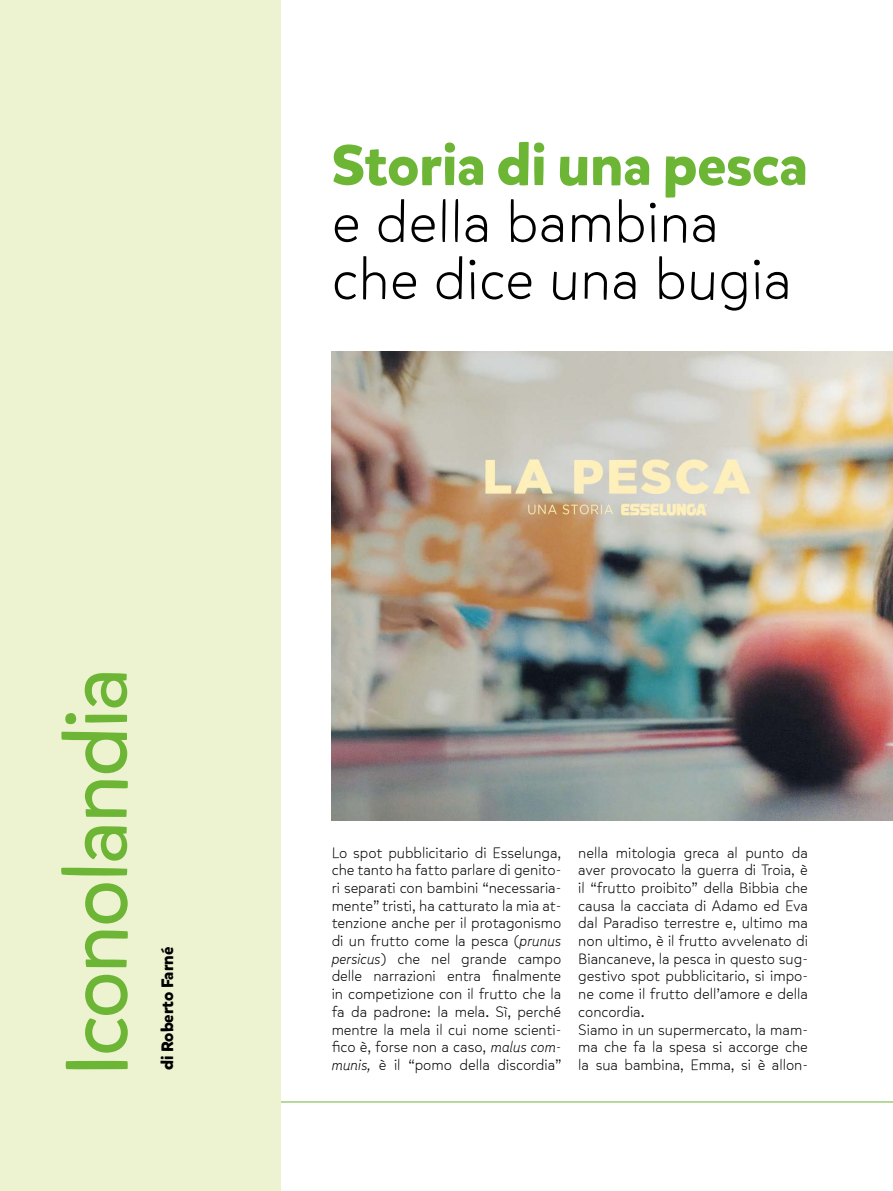
<style>
.page{position:relative;width:893px;height:1191px;background:#fff}
.page>*{position:absolute;margin:0;border:0;box-sizing:border-box;transform-origin:0 0}
.t1{font:87px "Mikado";letter-spacing:-.03em;color:#6cb535}
.t2{font:300 57px/57px "Mikado";color:#000}
.t3{font:700 57px "Mikado";color:#6cb535}
.t4{font:700 16.5px "Mikado";color:#000}
.t5{font:300 15px/17.7px "Mikado";letter-spacing:-.005em;color:#000;text-align:justify}
.s1{font-style:italic}
</style>
<div class="page">
<hr style="left:275px;top:1101px;width:618px;height:1px;background:#6cb535">
<div style="left:0;top:0;width:281px;height:1191px;background:#edf2d0"></div>
<img style="left:332px;top:352px;width:561px;height:469px">
<h1 class="t1" style="left:44px;top:1077px;width:411px;rotate:-90deg">Iconolandia</h1>
<p class="t4" style="left:157px;top:1069px;width:125px;rotate:-90deg">di Roberto Farné</p>
<h2 class="t3" style="left:332px;top:129px;width:478px">Storia di una pesca</h2>
<h2 class="t2" style="left:332px;top:195px;width:462px">e della bambina che dice una bugia</h2>
<p class="t5" style="left:332px;top:843px;width:231px">Lo spot pubblicitario di Esselunga, che tanto ha fatto parlare di genito&shy;ri separati con bambini “necessaria&shy;mente” tristi, ha catturato la mia at&shy;tenzione anche per il protagonismo di un frutto come la pesca (<span class="s1">prunus persicus</span>) che nel grande campo delle narrazioni entra finalmente in competizione con il frutto che la fa da padrone: la mela. Sì, perché mentre la mela il cui nome scienti&shy;fico è, forse non a caso, <span class="s1">malus com&shy;munis,</span> è il “pomo della discordia”</p>
<p class="t5" style="left:578px;top:843px;width:231px;text-align:left">nella mitologia greca al punto da aver provocato la guerra di Troia, è il “frutto proibito” della Bibbia che causa la cacciata di Adamo ed Eva dal Paradiso terrestre e, ultimo ma non ultimo, è il frutto avvelenato di<br>Biancaneve, la pesca in questo sug&shy;gestivo spot pubblicitario, si impo&shy;ne come il frutto dell’amore e della concordia.<br>Siamo in un supermercato, la mam&shy;ma che fa la spesa si accorge che la sua bambina, Emma, si è allon-</p>
</div>
